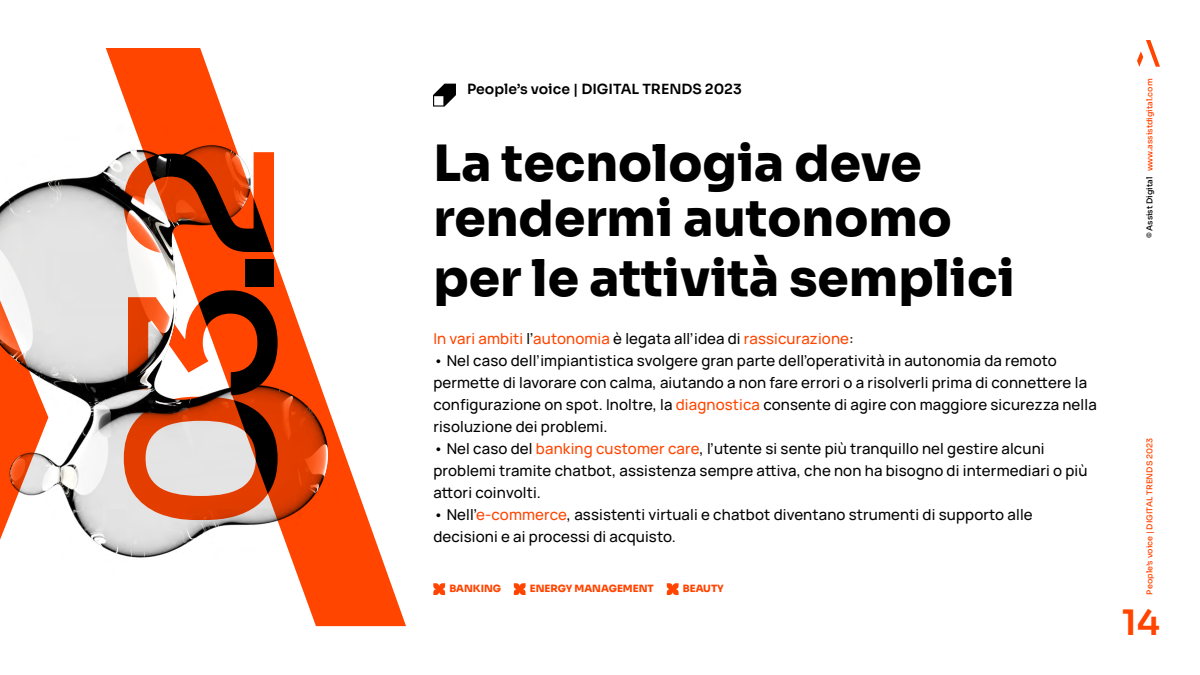
<style>
.page{position:relative;width:1200px;height:675px;background:#fff}
.page>*{position:absolute;margin:0;border:0;box-sizing:border-box;transform-origin:0 0}
.t1{font:500 200px "Sora";color:#ff4500}
.t2{font:800 50px/60px "Sora";color:#000}
.t3{font:600 35px "Sora";color:#ff4500}
.t4{font:200 15px/22px "Manrope";letter-spacing:.01em;color:#000}
.t5{font:200 15px "Manrope";letter-spacing:.01em;color:#ff4500}
.t6{font:600 14px "Sora";color:#000}
.t7{font:800 10px "Sora";color:#ff4500}
.t8{font:500 8px "Sora";color:#ff4500}
.t9{font:500 8px "Sora";color:#000}
.s1{color:#000}
.s2{color:#ff4500}
</style>
<div class="page">
<svg style="left:1137px;top:40px;width:23px;height:27px"></svg>
<svg style="left:433px;top:583px;width:12px;height:12px"></svg>
<svg style="left:514px;top:583px;width:12px;height:12px"></svg>
<svg style="left:667px;top:583px;width:12px;height:12px"></svg>
<svg style="left:106px;top:48px;width:300px;height:578px"></svg>
<svg style="left:433px;top:84px;width:23px;height:23px"></svg>
<img style="left:0;top:67px;width:340px;height:560px">
<h1 class="t1" style="left:38px;top:533px;width:393px;rotate:-90deg">03.2</h1>
<p class="t6" style="left:467px;top:78px;width:276px">People’s voice | DIGITAL TRENDS 2023</p>
<h2 class="t2" style="left:433px;top:129px;width:490px">La tecnologia deve</h2>
<h2 class="t2" style="left:433px;top:184px;width:583px">rendermi autonomo per le attività semplici</h2>
<p class="t5" style="left:433px;top:328px;width:422px">In vari ambiti <span class="s1">l’</span>autonomia <span class="s1">è legata all’idea di</span> rassicurazione<span class="s1">:</span></p>
<p class="t4" style="left:433px;top:349px;width:665px">• Nel caso dell’impiantistica svolgere gran parte dell’operatività in autonomia da remoto permette di lavorare con calma, aiutando a non fare errori o a risolverli prima di connettere la configurazione on spot. Inoltre, la <span class="s2">diagnostica</span> consente di agire con maggiore sicurezza nella risoluzione dei problemi.</p>
<p class="t4" style="left:433px;top:437px;width:656px">• Nel caso del <span class="s2">banking customer care</span>, l’utente si sente più tranquillo nel gestire alcuni problemi tramite chatbot, assistenza sempre attiva, che non ha bisogno di intermediari o più attori coinvolti.</p>
<p class="t4" style="left:433px;top:503px;width:601px">• Nell’<span class="s2">e-commerce</span>, assistenti virtuali e chatbot diventano strumenti di supporto alle decisioni e ai processi di acquisto.</p>
<p class="t7" style="left:449px;top:581px;width:53px">BANKING</p>
<p class="t7" style="left:530px;top:581px;width:126px">ENERGY MANAGEMENT</p>
<p class="t7" style="left:683px;top:581px;width:43px">BEAUTY</p>
<p class="t8" style="left:1143px;top:171px;width:94px;rotate:-90deg">www.assistdigital.com</p>
<p class="t9" style="left:1143px;top:238px;width:63px;rotate:-90deg">© Assist Digital</p>
<p class="t8" style="left:1143px;top:594px;width:158px;rotate:-90deg">People’s voice | DIGITAL TRENDS 2023</p>
<h3 class="t3" style="left:1122px;top:593px;width:40px">14</h3>
</div>
